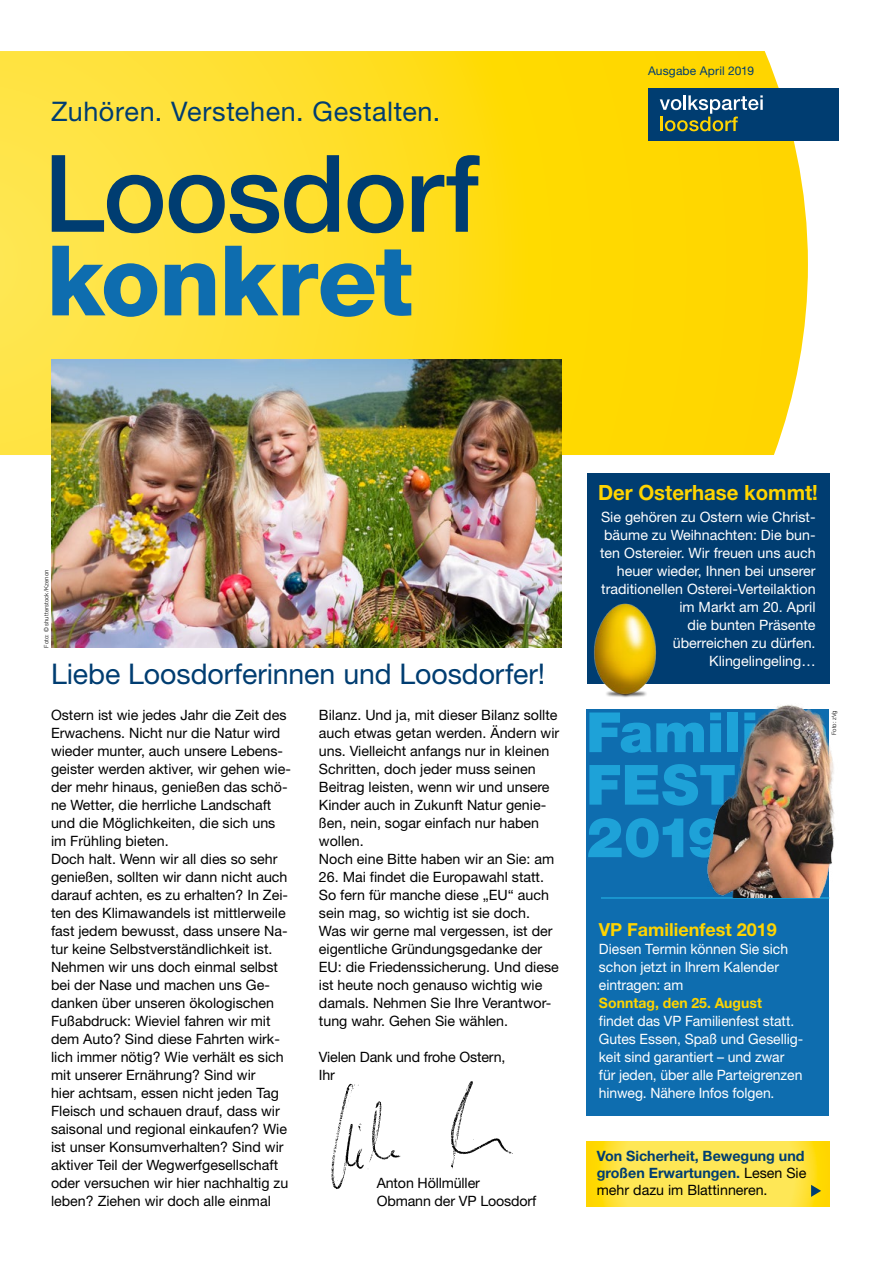
<style>
.page{position:relative;width:893px;height:1263px;background:#fff}
.page>*{position:absolute;margin:0;border:0;box-sizing:border-box;transform-origin:0 0}
.t1{font:500 107.25px "Helvetica Neue LT Pro";letter-spacing:-.02em;color:#003d71}
.t2{font:800 97.5px "Helvetica Neue LT Pro";letter-spacing:-.01em;color:#0e6daf}
.t3{font:900 55.5px/52.5px "Helvetica Neue LT Pro";color:#1ea2d8}
.t4{font:28.5px "Helvetica Neue LT Pro";letter-spacing:-.005em;color:#003d71}
.t5{font:27px "Helvetica Neue LT Pro";letter-spacing:.02em;color:#003d71}
.t6{font:700 21px "Helvetica Neue LT Pro";color:#ffd400}
.t7{font:700 18px "Helvetica Neue LT Pro";color:#ffd400}
.t8{font:14.25px/18px "Helvetica Neue LT Pro";color:#000}
.t9{font:14.25px/18px "Helvetica Neue LT Pro";color:#fff}
.t10{font:700 14.25px/17.1px "Helvetica Neue LT Pro";color:#003d71}
.t11{font:700 14.25px "Helvetica Neue LT Pro";letter-spacing:.005em;color:#ffd400}
.t12{font:12px "Helvetica Neue LT Pro";letter-spacing:.015em;color:#003d71}
.t13{font:300 6px "Helvetica Neue LT Pro";letter-spacing:.02em;color:#000}
.s1{font-weight:400;color:#000}
</style>
<div class="page">
<svg style="left:0;top:51px;width:808px;height:404px;background:#fedd22"></svg>
<div style="left:648px;top:88px;width:191px;height:52px;background:#003d71"></div>
<svg style="left:660px;top:95px;width:103px;height:36px"></svg>
<img style="left:331px;top:1081px;width:182px;height:108px">
<svg style="left:587px;top:1142px;width:242px;height:64px;background:#fee446"></svg>
<div style="left:587px;top:473px;width:242px;height:211px;background:#003d71"></div>
<div style="left:587px;top:710px;width:242px;height:406px;background:#0e6daf"></div>
<svg style="left:811px;top:1185px;width:10px;height:12px"></svg>
<img style="left:594px;top:603px;width:62px;height:95px">
<hr style="left:601px;top:897px;width:228px;height:2px;background:#1ea2d8">
<img style="left:51px;top:360px;width:510px;height:287px">
<img style="left:701px;top:704px;width:134px;height:193px">
<h3 class="t5" style="left:51px;top:95px;width:391px">Zuhören. Verstehen. Gestalten.</h3>
<h1 class="t1" style="left:44px;top:129px;width:437px">Loosdorf</h1>
<h2 class="t2" style="left:47px;top:223px;width:368px">konkret</h2>
<p class="t12" style="left:648px;top:64px;width:108px">Ausgabe April 2019</p>
<p class="t13" style="left:43px;top:647px;width:79px;rotate:-90deg">Foto: © shutterstock/Kzenon</p>
<h3 class="t4" style="left:51px;top:656px;width:496px">Liebe Loosdorferinnen und Loosdorfer!</h3>
<p class="t8" style="left:51px;top:705px;width:241px">Ostern ist wie jedes Jahr die Zeit des Erwachens. Nicht nur die Natur wird wieder munter, auch unsere Lebens&shy;geister werden aktiver, wir gehen wie&shy;der mehr hinaus, genießen das schö&shy;ne Wetter, die herrliche Landschaft und die Möglichkeiten, die sich uns im Frühling bieten.<br>Doch halt. Wenn wir all dies so sehr genießen, sollten wir dann nicht auch darauf achten, es zu erhalten? In Zei&shy;ten des Klimawandels ist mittlerweile fast jedem bewusst, dass unsere Na&shy;tur keine Selbstverständlichkeit ist.<br>Nehmen wir uns doch einmal selbst bei der Nase und machen uns Ge&shy;danken über unseren ökologischen Fußabdruck: Wieviel fahren wir mit dem Auto? Sind diese Fahrten wirk&shy;lich immer nötig? Wie verhält es sich mit unserer Ernährung? Sind wir<br>hier achtsam, essen nicht jeden Tag Fleisch und schauen drauf, dass wir saisonal und regional einkaufen? Wie ist unser Konsumverhalten? Sind wir aktiver Teil der Wegwerfgesellschaft oder versuchen wir hier nachhaltig zu leben? Ziehen wir doch alle einmal</p>
<p class="t8" style="left:319px;top:705px;width:242px">Bilanz. Und ja, mit dieser Bilanz sollte auch etwas getan werden. Ändern wir uns. Vielleicht anfangs nur in kleinen Schritten, doch jeder muss seinen Beitrag leisten, wenn wir und unsere Kinder auch in Zukunft Natur genie&shy;ßen, nein, sogar einfach nur haben wollen.<br>Noch eine Bitte haben wir an Sie: am</p>
<p class="t8" style="left:319px;top:867px;width:241px">26. Mai findet die Europawahl statt.<br>So fern für manche diese „EU“ auch sein mag, so wichtig ist sie doch.<br>Was wir gerne mal vergessen, ist der eigentliche Gründungsgedanke der EU: die Friedenssicherung. Und diese ist heute noch genauso wichtig wie damals. Nehmen Sie Ihre Verantwor&shy;tung wahr. Gehen Sie wählen.</p>
<p class="t8" style="left:319px;top:1047px;width:188px">Vielen Dank und frohe Ostern,<br>Ihr</p>
<p class="t8" style="left:377px;top:1173px;width:161px">Anton Höllmüller<br>Obmann der VP Loosdorf</p>
<h3 class="t6" style="left:598px;top:479px;width:221px">Der Osterhase kommt!</h3>
<p class="t9" style="left:600px;top:507px;width:217px;text-align:right">Sie gehören zu Ostern wie Christ&shy;bäume zu Weihnachten: Die bun&shy;ten Ostereier. Wir freuen uns auch heuer wieder, Ihnen bei unserer traditionellen Osterei-Verteilaktion im Markt am 20. April<br>die bunten Präsente<br>überreichen zu dürfen.<br>Klingelingeling…</p>
<p class="t13" style="left:830px;top:735px;width:26px;rotate:-90deg">Foto: zVg</p>
<h3 class="t3" style="left:586px;top:706px;width:244px">Familien<br>FEST<br>2019</h3>
<p class="t7" style="left:599px;top:918px;width:179px">VP Familienfest 2019</p>
<p class="t9" style="left:599px;top:939px;width:191px">Diesen Termin können Sie sich schon jetzt in Ihrem Kalender eintragen: am</p>
<p class="t11" style="left:599px;top:994px;width:165px">Sonntag, den 25. August</p>
<p class="t9" style="left:599px;top:1011px;width:205px">findet das VP Familienfest statt.<br>Gutes Essen, Spaß und Gesellig&shy;keit sind garantiert – und zwar für jeden, über alle Parteigrenzen hinweg. Nähere Infos folgen.</p>
<p class="t10" style="left:597px;top:1147px;width:211px">Von Sicherheit, Bewegung und großen Erwartungen. <span class="s1">Lesen Sie mehr dazu im Blattinneren.</span></p>
</div>
